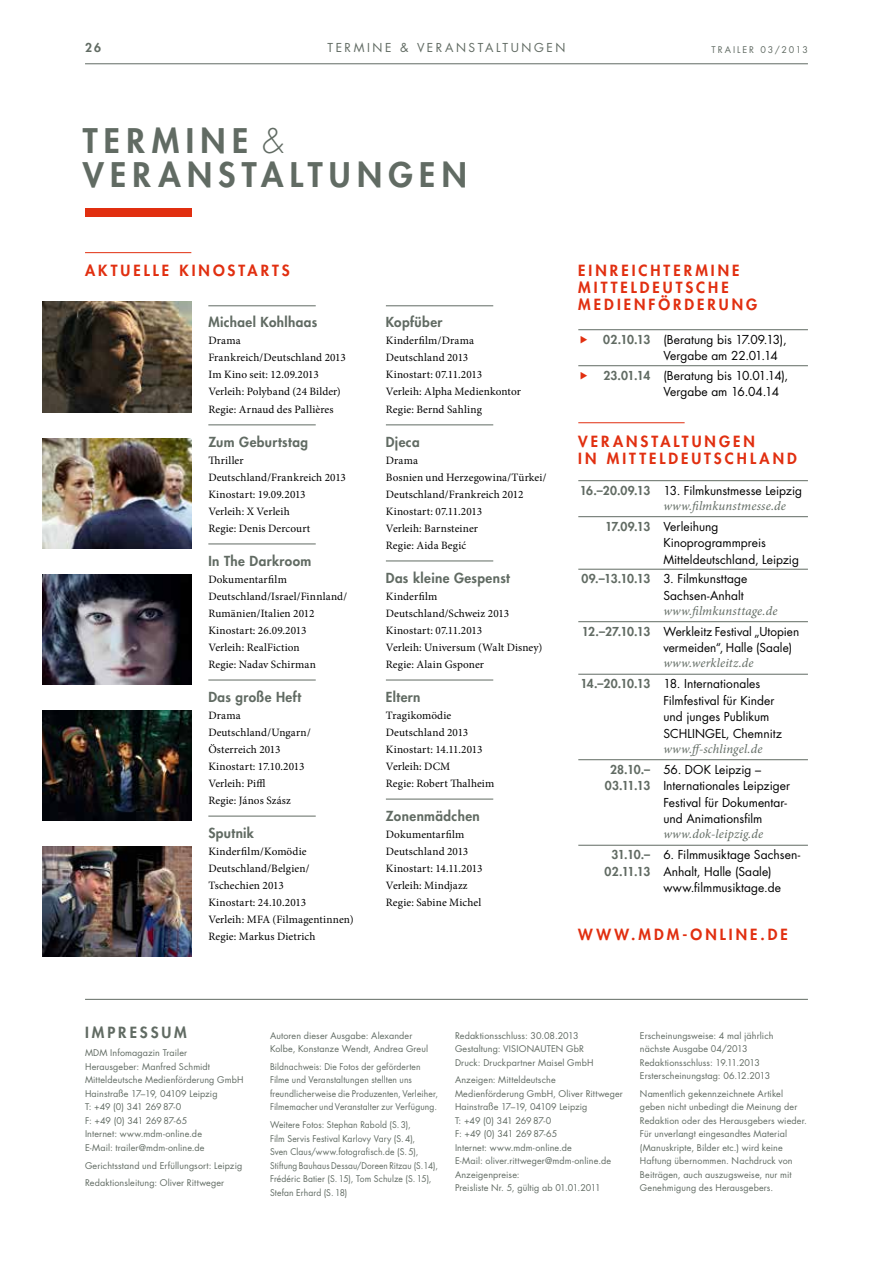
<style>
.page{position:relative;width:893px;height:1263px;background:#fff}
.page>*{position:absolute;margin:0;border:0;box-sizing:border-box;transform-origin:0 0}
.t1{font:800 33px/34px "Futura Std";letter-spacing:.19em;color:#616b63}
.t2{font:800 15px/17px "Futura Std";letter-spacing:.2em;color:#e12f10}
.t3{font:800 15px "Futura Std";letter-spacing:.2em;color:#616b63}
.t4{font:800 13.5px "Futura Std";letter-spacing:.03em;color:#616b63}
.t5{font:italic 12.75px "Minion Pro";letter-spacing:.015em;color:#616b63}
.t6{font:12px/16.5px "Futura Std";color:#000}
.t7{font:12px "Futura Std";color:#616b63}
.t8{font:800 12px "Futura Std";color:#616b63}
.t9{font:11.25px/17px "Minion Pro";letter-spacing:.01em;color:#000}
.t10{font:9px/13.5px "Futura Std";letter-spacing:.015em;color:#616b63}
.t11{font:9px/13.5px "Futura Std";letter-spacing:.015em;color:#616b63;scale:.95 1}
.t12{font:9px "Futura Std";letter-spacing:.215em;color:#616b63}
.s1{font-weight:300}
.s2{font-weight:800;color:#616b63}
</style>
<div class="page">
<hr style="left:85px;top:63px;width:723px;height:1px;background:#616b63">
<div style="left:85px;top:208px;width:106px;height:9px;background:#e12f10"></div>
<hr style="left:85px;top:999px;width:723px;height:1px;background:#616b63">
<hr style="left:208px;top:305px;width:108px;height:1px;background:#616b63">
<hr style="left:208px;top:424px;width:108px;height:1px;background:#616b63">
<hr style="left:208px;top:544px;width:108px;height:1px;background:#616b63">
<hr style="left:208px;top:680px;width:108px;height:1px;background:#616b63">
<hr style="left:208px;top:816px;width:108px;height:1px;background:#616b63">
<hr style="left:386px;top:305px;width:107px;height:1px;background:#616b63">
<hr style="left:386px;top:424px;width:107px;height:1px;background:#616b63">
<hr style="left:386px;top:561px;width:107px;height:1px;background:#616b63">
<hr style="left:386px;top:680px;width:107px;height:1px;background:#616b63">
<hr style="left:386px;top:799px;width:107px;height:1px;background:#616b63">
<hr style="left:85px;top:252px;width:106px;height:1px;background:#e12f10">
<img style="left:43px;top:302px;width:148px;height:110px">
<img style="left:43px;top:438px;width:148px;height:111px">
<img style="left:43px;top:574px;width:148px;height:111px">
<img style="left:43px;top:710px;width:148px;height:111px">
<img style="left:43px;top:846px;width:148px;height:111px">
<hr style="left:578px;top:329px;width:230px;height:1px;background:#616b63">
<hr style="left:578px;top:365px;width:230px;height:1px;background:#616b63">
<hr style="left:578px;top:422px;width:107px;height:1px;background:#e12f10">
<hr style="left:578px;top:480px;width:230px;height:1px;background:#616b63">
<hr style="left:578px;top:516px;width:230px;height:1px;background:#616b63">
<hr style="left:578px;top:569px;width:230px;height:1px;background:#616b63">
<hr style="left:578px;top:621px;width:230px;height:1px;background:#616b63">
<hr style="left:578px;top:674px;width:230px;height:1px;background:#616b63">
<hr style="left:578px;top:759px;width:230px;height:1px;background:#616b63">
<hr style="left:578px;top:845px;width:230px;height:1px;background:#616b63">
<h3 class="t7" style="left:328px;top:40px;width:19px">Termine</h3>
<h3 class="t7" style="left:400px;top:40px;width:38px">&amp; Veranstaltungen</h3>
<h3 class="t8" style="left:85px;top:40px;width:18px">26</h3>
<p class="t12" style="left:711px;top:43px;width:98px">Trailer 03/2013</p>
<h1 class="t1" style="left:83px;top:124px;width:385px;text-indent:103px">INE <span class="s1">&amp;<br></span>VER ANSTALtungen</h1>
<h1 class="t1" style="left:83px;top:124px;width:26px">TERM</h1>
<h2 class="t2" style="left:85px;top:262px;width:206px">Aktuelle KINO START S</h2>
<h3 class="t4" style="left:208px;top:314px;width:110px">Michael Kohlhaas</h3>
<p class="t9" style="left:208px;top:332px;width:139px">Drama<br>Frankreich/Deutschland 2013<br>Im Kino seit: 12.09.2013<br>Verleih: Polyband (24 Bilder)<br>Regie: Arnaud des Pallières</p>
<h3 class="t4" style="left:208px;top:433px;width:101px">Zum Geburtstag</h3>
<p class="t9" style="left:208px;top:451px;width:139px">Thriller<br>Deutschland/Frankreich 2013<br>Kinostart: 19.09.2013<br>Verleih: X Verleih<br>Regie: Denis Dercourt</p>
<h3 class="t4" style="left:208px;top:552px;width:105px">In The Darkroom</h3>
<p class="t9" style="left:208px;top:571px;width:140px">Dokumentarfilm<br>Deutschland/Israel/Finnland/<br>Rumänien/Italien 2012<br>Kinostart: 26.09.2013<br>Verleih: RealFiction<br>Regie: Nadav Schirman</p>
<h3 class="t4" style="left:208px;top:688px;width:95px">Das große Heft</h3>
<p class="t9" style="left:208px;top:707px;width:104px">Drama<br>Deutschland/Ungarn/<br>Österreich 2013<br>Kinostart: 17.10.2013<br>Verleih: Piffl<br>Regie: János Szász</p>
<h3 class="t4" style="left:208px;top:824px;width:47px">Sputnik</h3>
<p class="t9" style="left:208px;top:843px;width:147px">Kinderfilm/Komödie<br>Deutschland/Belgien/<br>Tschechien 2013<br>Kinostart: 24.10.2013<br>Verleih: MFA (Filmagentinnen)<br>Regie: Markus Dietrich</p>
<h3 class="t4" style="left:386px;top:314px;width:58px">Kopfüber</h3>
<p class="t9" style="left:386px;top:332px;width:136px">Kinderfilm/Drama<br>Deutschland 2013<br>Kinostart: 07.11.2013<br>Verleih: Alpha Medienkontor<br>Regie: Bernd Sahling</p>
<h3 class="t4" style="left:386px;top:433px;width:35px">Djeca</h3>
<p class="t9" style="left:386px;top:451px;width:162px">Drama<br>Bosnien und Herzegowina/Türkei/<br>Deutschland/Frankreich 2012<br>Kinostart: 07.11.2013<br>Verleih: Barnsteiner<br>Regie: Aida Begić</p>
<h3 class="t4" style="left:386px;top:569px;width:126px">Das kleine Gespenst</h3>
<p class="t9" style="left:386px;top:588px;width:158px">Kinderfilm<br>Deutschland/Schweiz 2013<br>Kinostart: 07.11.2013<br>Verleih: Universum (Walt Disney)<br>Regie: Alain Gsponer</p>
<h3 class="t4" style="left:386px;top:688px;width:36px">Eltern</h3>
<p class="t9" style="left:386px;top:707px;width:110px">Tragikomödie<br>Deutschland 2013<br>Kinostart: 14.11.2013<br>Verleih: DCM<br>Regie: Robert Thalheim</p>
<h3 class="t4" style="left:386px;top:807px;width:95px">Zonenmädchen</h3>
<p class="t9" style="left:386px;top:826px;width:98px">Dokumentarfilm<br>Deutschland 2013<br>Kinostart: 14.11.2013<br>Verleih: Mindjazz<br>Regie: Sabine Michel</p>
<h2 class="t2" style="left:578px;top:262px;width:180px">Ei nreichtermine<br>Mi tteldeuts che<br>Medienf örderung</h2>
<h3 class="t6" style="left:663px;top:331px;width:125px;text-indent:-60px"><span class="s2">02.10.13</span> (Beratung bis 17.09.13),<br>Vergabe am 22.01.14</h3>
<h3 class="t6" style="left:663px;top:367px;width:126px;text-indent:-60px"><span class="s2">23.01.14</span> (Beratung bis 10.01.14),<br>Vergabe am 16.04.14</h3>
<h2 class="t2" style="left:578px;top:432px;width:108px">VER ANSTALTUNGEN<br>IN MITTELDEUT</h2>
<h2 class="t2" style="left:714px;top:449px;width:23px">SCHL</h2>
<h2 class="t2" style="left:759px;top:449px;width:26px">AND</h2>
<h3 class="t6" style="left:580px;top:482px;width:224px"><span class="s2">16.–20.09.13</span> 13. Filmkunstmesse Leipzig</h3>
<h3 class="t5" style="left:663px;top:497px;width:124px">www.filmkunstmesse.de</h3>
<h3 class="t6" style="left:663px;top:518px;width:137px;text-indent:-58px"><span class="s2">17.09.13</span> Verleihung<br>Kinoprogrammpreis<br>Mitteldeutschland, Leipzig</h3>
<h3 class="t6" style="left:581px;top:571px;width:167px;text-align:right"><span class="s2">09.–13.10.13</span> 3. Filmkunsttage<br>Sachsen-Anhalt</h3>
<h3 class="t5" style="left:663px;top:602px;width:116px">www.filmkunsttage.de</h3>
<h3 class="t6" style="left:663px;top:623px;width:137px;text-indent:-81px"><span class="s2">12.–27.10.13</span> Werkleitz Festival „Utopien vermeiden“, Halle (Saale)</h3>
<h3 class="t5" style="left:663px;top:655px;width:92px">www.werkleitz.de</h3>
<h3 class="t6" style="left:663px;top:676px;width:120px;text-indent:-83px"><span class="s2">14.–20.10.13</span> 18. Internationales<br>Filmfestival für Kinder und junges Publikum<br>SCHLINGEL, Chemnitz</h3>
<h3 class="t5" style="left:663px;top:740px;width:101px">www.ff-schlingel.de</h3>
<h3 class="t6" style="left:610px;top:761px;width:152px"><span class="s2">28.10.–</span> 56. DOK Leipzig –</h3>
<h3 class="t6" style="left:605px;top:778px;width:187px"><span class="s2">03.11.13</span> Internationales Leipziger</h3>
<h3 class="t6" style="left:663px;top:794px;width:125px">Festival für Dokumentar-</h3>
<h3 class="t6" style="left:663px;top:811px;width:101px">und Animationsfilm</h3>
<h3 class="t5" style="left:663px;top:826px;width:101px">www.dok-leipzig.de</h3>
<h3 class="t6" style="left:611px;top:847px;width:190px"><span class="s2">31.10.–</span> 6. Filmmusiktage Sachsen-</h3>
<h3 class="t6" style="left:605px;top:863px;width:169px"><span class="s2">02.11.13</span> Anhalt, Halle (Saale)</h3>
<h3 class="t6" style="left:663px;top:880px;width:119px">www.filmmusiktage.de</h3>
<h2 class="t2" style="left:578px;top:926px;width:19px">www</h2>
<h2 class="t2" style="left:631px;top:926px;width:158px">.mdm-online.de</h2>
<h2 class="t3" style="left:85px;top:1023px;width:103px">Impress um</h2>
<p class="t10" style="left:85px;top:1046px;width:160px">MDM Infomagazin Trailer<br>Herausgeber: Manfred Schmidt<br>Mitteldeutsche Medienförderung GmbH<br>Hainstraße 17–19, 04109 Leipzig<br>T: +49 (0) 341 269 87-0<br>F: +49 (0) 341 269 87-65<br>Internet: www.mdm-online.de<br>E-Mail: trailer@mdm-online.de</p>
<p class="t10" style="left:85px;top:1156px;width:159px;line-height:17.7px">Gerichtsstand und Erfüllungsort: Leipzig<br>Redaktionsleitung: Oliver Rittweger</p>
<p class="t10" style="left:270px;top:1029px;width:160px">Autoren dieser Ausgabe: Alexander<br>Kolbe, Konstanze Wendt, Andrea Greul</p>
<p class="t11" style="left:270px;top:1060px;width:178px">Bildnachweis: Die Fotos der geförderten Filme und Veranstaltungen stellten uns freundlicherweise die Produzenten, Verleiher, Filmemacher und Veranstalter zur Verfügung.</p>
<p class="t11" style="left:270px;top:1118px;width:178px">Weitere Fotos: Stephan Rabold (S. 3),<br>Film Servis Festival Karlovy Vary (S. 4),<br>Sven Claus/www.fotografisch.de (S. 5), Stiftung Bauhaus Dessau/Doreen Ritzau (S.14), Frédéric Batier (S. 15), Tom Schulze (S. 15), Stefan Erhard (S. 18)</p>
<p class="t10" style="left:455px;top:1029px;width:140px">Redaktionsschluss: 30.08.2013<br>Gestaltung: VISIONAUTEN GbR<br>Druck: Druckpartner Maisel GmbH</p>
<p class="t10" style="left:455px;top:1073px;width:169px">Anzeigen: Mitteldeutsche<br>Medienförderung GmbH, Oliver Rittweger<br>Hainstraße 17–19, 04109 Leipzig<br>T: +49 (0) 341 269 87-0<br>F: +49 (0) 341 269 87-65<br>Internet: www.mdm-online.de<br>E-Mail: oliver.rittweger@mdm-online.de<br>Anzeigenpreise:<br>Preisliste Nr. 5, gültig ab 01.01.2011</p>
<p class="t10" style="left:640px;top:1029px;width:135px">Erscheinungsweise: 4 mal jährlich nächste Ausgabe 04/2013<br>Redaktionsschluss: 19.11.2013<br>Ersterscheinungstag: 06.12.2013</p>
<p class="t10" style="left:640px;top:1087px;width:169px">Namentlich gekennzeichnete Artikel geben nicht unbedingt die Meinung der Redaktion oder des Herausgebers wieder.<br>Für unverlangt eingesandtes Material (Manuskripte, Bilder etc.) wird keine Haftung übernommen. Nachdruck von Beiträgen, auch auszugsweise, nur mit Genehmigung des Herausgebers.</p>
</div>
